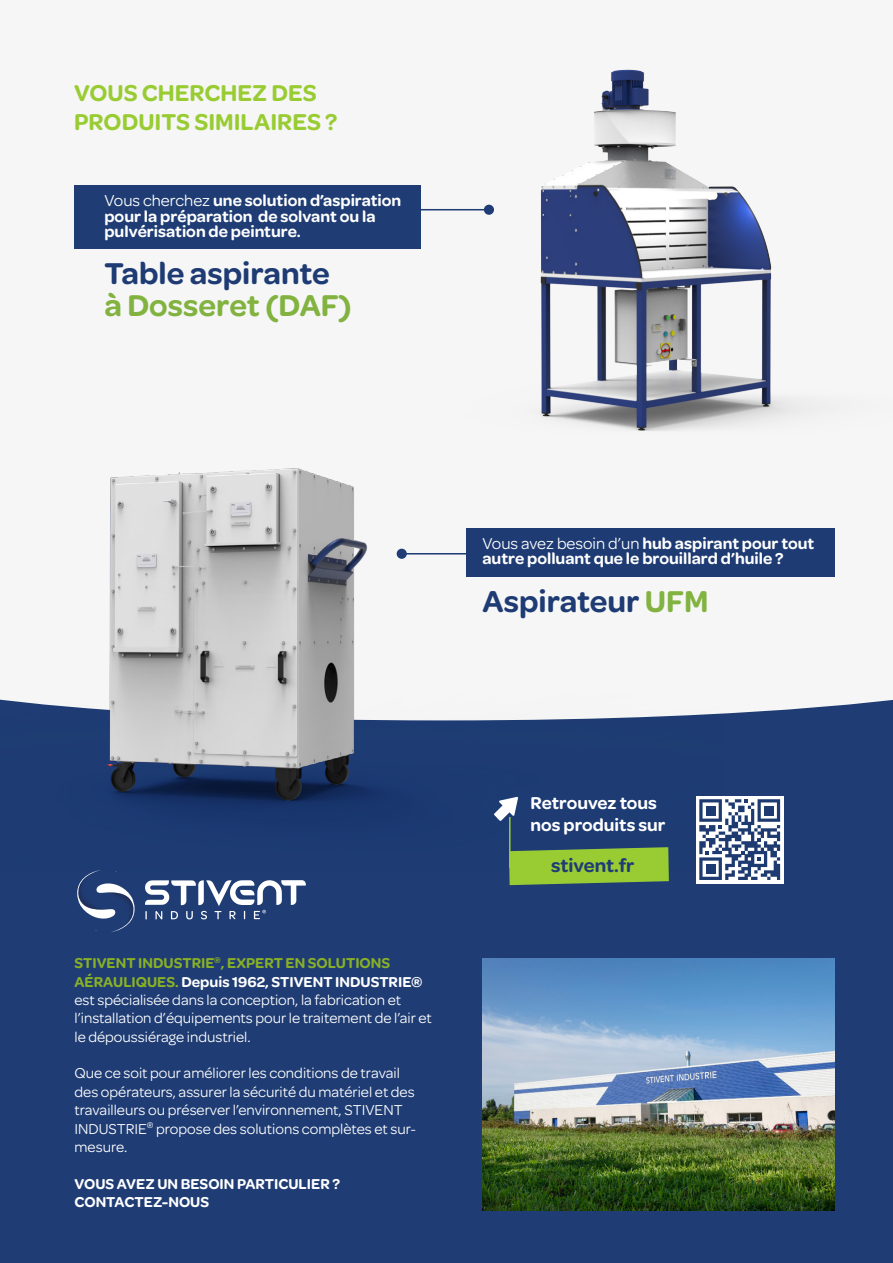
<style>
.page{position:relative;width:893px;height:1263px;background:#fff}
.page>*{position:absolute;margin:0;border:0;box-sizing:border-box;transform-origin:0 0}
.t1{font:600 32.1px "Omnes";color:#1e3b73}
.t2{font:600 32.1px "Omnes";color:#82b340}
.t3{font:600 24.45px/29.4px "Omnes";color:#9c3}
.t4{font:600 19.95px "Omnes";color:#1f3d74}
.t5{font:600 18.3px/22px "Omnes";color:#fff}
.t6{font:600 16.8px/15.3px "Omnes";color:#fff}
.t7{font:15.3px/18.3px "Omnes";color:#fff}
.t8{font:600 15.3px/18.3px "Omnes";color:#fff}
.s1{font-weight:400}
.s2{color:#82b340}
.s3{font-weight:600;color:#88b027}
.s4{font-weight:600}
</style>
<div class="page">
<div style="left:0;top:720px;width:893px;height:543px;background:#1f3d74"></div>
<div style="left:0;top:0;width:893px;height:696px;background:#f6f6f6"></div>
<svg style="left:722px;top:699px;width:171px;height:21px"></svg>
<img style="left:0;top:468px;width:722px;height:405px">
<div style="left:74px;top:185px;width:347px;height:63px;background:#1f3d74"></div>
<svg style="left:76px;top:870px;width:60px;height:62px;background:#415a87"></svg>
<svg style="left:145px;top:880px;width:161px;height:39px"></svg>
<img style="left:483px;top:959px;width:351px;height:252px">
<svg style="left:509px;top:847px;width:160px;height:38px;background:#8bbc39"></svg>
<hr style="left:509px;top:817px;width:2px;height:51px;background:#9c3">
<svg style="left:494px;top:797px;width:24px;height:24px"></svg>
<div style="left:466px;top:528px;width:368px;height:48px;background:#1e3b73"></div>
<hr style="left:402px;top:553px;width:68px;height:1px;background:#1f3d74">
<div style="left:397px;top:549px;width:10px;height:10px;background:#1f3d74;border-radius:50%"></div>
<div style="left:696px;top:796px;width:87px;height:87px;background:#fff"></div>
<svg style="left:699px;top:799px;width:81px;height:81px"></svg>
<div style="left:706px;top:864px;width:9px;height:9px;background:#1e3b71"></div>
<div style="left:706px;top:806px;width:9px;height:9px;background:#1e3b71"></div>
<div style="left:764px;top:806px;width:10px;height:9px;background:#1e3b71"></div>
<img style="left:225px;top:69px;width:575px;height:362px">
<h2 class="t3" style="left:74px;top:77px;width:265px">VOUS CHERCHEZ DES<br>PRODUITS SIMILAIRES ?</h2>
<p class="t6" style="left:104px;top:192px;width:298px"><span class="s1">Vous cherchez</span> une solution d’aspiration pour la préparation de solvant ou la pulvérisation de peinture.</p>
<h1 class="t1" style="left:104px;top:251px;width:227px">Table aspirante</h1>
<h1 class="t2" style="left:104px;top:283px;width:249px">à Dosseret (DAF)</h1>
<p class="t6" style="left:482px;top:535px;width:333px"><span class="s1">Vous avez besoin d’un</span> hub aspirant pour tout autre polluant que le brouillard d’huile ?</p>
<h1 class="t1" style="left:482px;top:578px;width:227px">Aspirateur <span class="s2">UFM</span></h1>
<p class="t7" style="left:75px;top:953px;width:359px"><span class="s3">STIVENT INDUSTRIE</span><sup>®</sup><span class="s3">, EXPERT EN SOLUTIONS AÉRAULIQUES.</span> <span class="s4">Depuis 1962, STIVENT INDUSTRIE® </span>est spécialisée dans la conception, la fabrication et l’installation d’équipements pour le traitement de l’air et le dépoussiérage industriel.</p>
<p class="t7" style="left:75px;top:1063px;width:343px">Que ce soit pour améliorer les conditions de travail des opérateurs, assurer la sécurité du matériel et des travailleurs ou préserver l’environnement, STIVENT INDUSTRIE<sup>®</sup> propose des solutions complètes et sur&shy;mesure.</p>
<p class="t8" style="left:75px;top:1173px;width:267px">VOUS AVEZ UN BESOIN PARTICULIER ?<br>CONTACTEZ-NOUS</p>
<p class="t5" style="left:530px;top:790px;width:137px">Retrouvez tous nos produits sur</p>
<h3 class="t4" style="left:551px;top:851px;width:85px">stivent.fr</h3>
</div>
